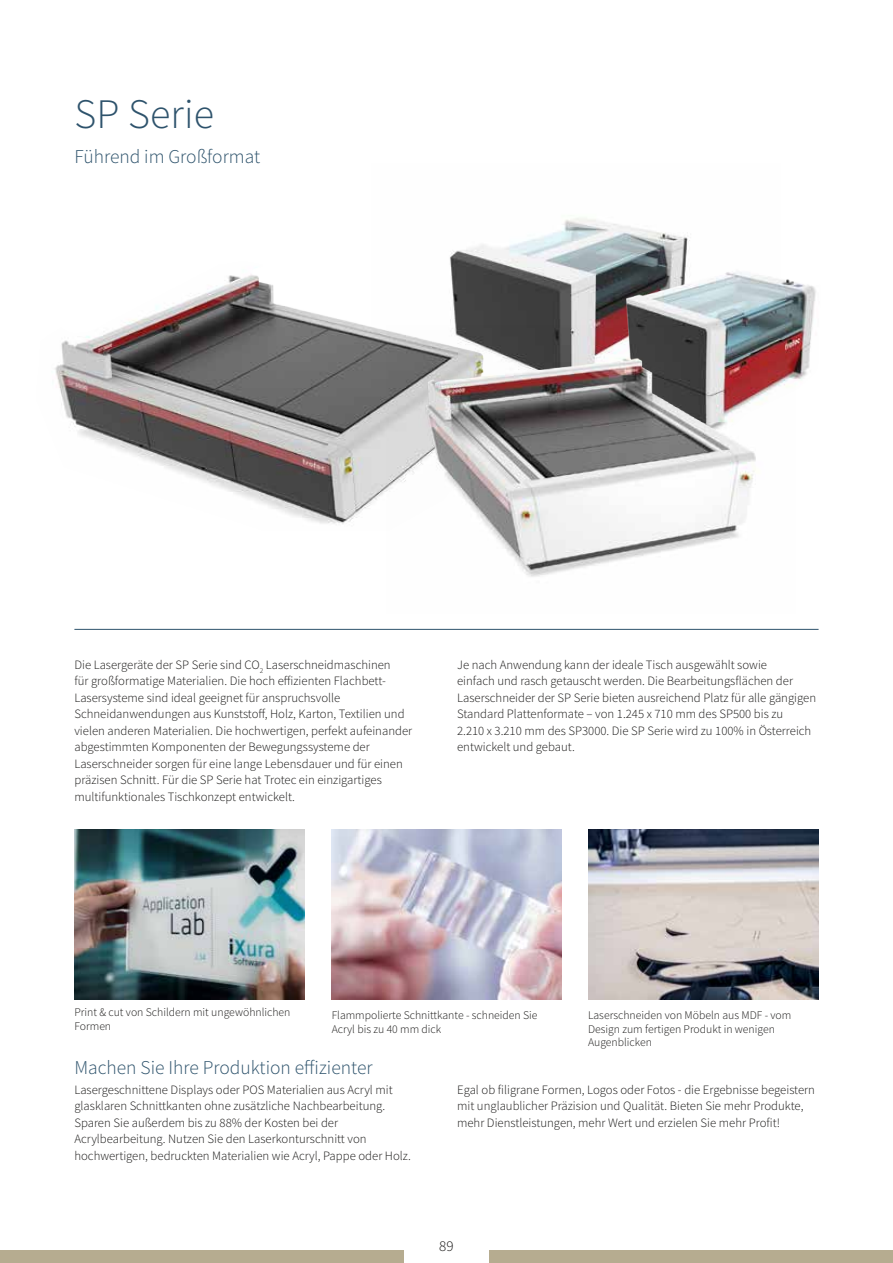
<style>
.page{position:relative;width:893px;height:1263px;background:#fff}
.page>*{position:absolute;margin:0;border:0;box-sizing:border-box;transform-origin:0 0}
.t1{font:300 42px "Source Sans Pro";letter-spacing:.005em;color:#2e536c}
.t2{font:300 19.5px "Source Sans Pro";color:#2e536c}
.t3{font:300 15px "Source Sans Pro";color:#181716}
.t4{font:300 12.75px/16.5px "Source Sans Pro";color:#181716}
.t5{font:300 11.7px/13.8px "Source Sans Pro";color:#181716}
</style>
<div class="page">
<img style="left:332px;top:829px;width:229px;height:170px">
<img style="left:589px;top:829px;width:230px;height:170px">
<img style="left:74px;top:829px;width:230px;height:170px">
<hr style="left:74px;top:629px;width:745px;height:1px;background:#2e536c">
<img style="left:563px;top:218px;width:93px;height:14px">
<img style="left:563px;top:232px;width:253px;height:148px">
<img style="left:55px;top:230px;width:508px;height:294px">
<img style="left:386px;top:326px;width:409px;height:251px">
<div style="left:0;top:1250px;width:404px;height:13px;background:#b6ac90"></div>
<div style="left:489px;top:1250px;width:404px;height:13px;background:#b6ac90"></div>
<h1 class="t1" style="left:74px;top:88px;width:141px">SP Serie</h1>
<h2 class="t2" style="left:74px;top:145px;width:187px">Führend im Großformat</h2>
<p class="t4" style="left:74px;top:656px;width:339px">Die Lasergeräte der SP Serie sind CO<sub>2</sub> Laserschneidmaschinen<br>für großformatige Materialien. Die hoch effizienten Flachbett-Lasersysteme sind ideal geeignet für anspruchsvolle Schneidanwendungen aus Kunststoff, Holz, Karton, Textilien und vielen anderen Materialien. Die hochwertigen, perfekt aufeinander abgestimmten Komponenten der Bewegungssysteme der Laserschneider sorgen für eine lange Lebensdauer und für einen präzisen Schnitt. Für die SP Serie hat Trotec ein einzigartiges multifunktionales Tischkonzept entwickelt.</p>
<p class="t4" style="left:457px;top:656px;width:361px">Je nach Anwendung kann der ideale Tisch ausgewählt sowie<br>einfach und rasch getauscht werden. Die Bearbeitungsflächen der Laserschneider der SP Serie bieten ausreichend Platz für alle gängigen Standard Plattenformate – von 1.245 x 710 mm des SP500 bis zu<br>2.210 x 3.210 mm des SP3000. Die SP Serie wird zu 100% in Österreich entwickelt und gebaut.</p>
<p class="t5" style="left:74px;top:1005px;width:218px">Print &amp; cut von Schildern mit ungewöhnlichen<br>Formen</p>
<p class="t5" style="left:332px;top:1008px;width:207px">Flammpolierte Schnittkante - schneiden Sie<br>Acryl bis zu 40 mm dick</p>
<p class="t5" style="left:588px;top:1008px;width:205px">Laserschneiden von Möbeln aus MDF - vom<br>Design zum fertigen Produkt in wenigen<br>Augenblicken</p>
<h2 class="t2" style="left:74px;top:1055px;width:300px">Machen Sie Ihre Produktion effizienter</h2>
<p class="t4" style="left:74px;top:1081px;width:338px">Lasergeschnittene Displays oder POS Materialien aus Acryl mit glasklaren Schnittkanten ohne zusätzliche Nachbearbeitung.<br>Sparen Sie außerdem bis zu 88% der Kosten bei der Acrylbearbeitung. Nutzen Sie den Laserkonturschnitt von hochwertigen, bedruckten Materialien wie Acryl, Pappe oder Holz.</p>
<p class="t4" style="left:457px;top:1081px;width:359px">Egal ob filigrane Formen, Logos oder Fotos - die Ergebnisse begeistern mit unglaublicher Präzision und Qualität. Bieten Sie mehr Produkte, mehr Dienstleistungen, mehr Wert und erzielen Sie mehr Profit!</p>
<p class="t3" style="left:439px;top:1236px;width:16px">89</p>
</div>
